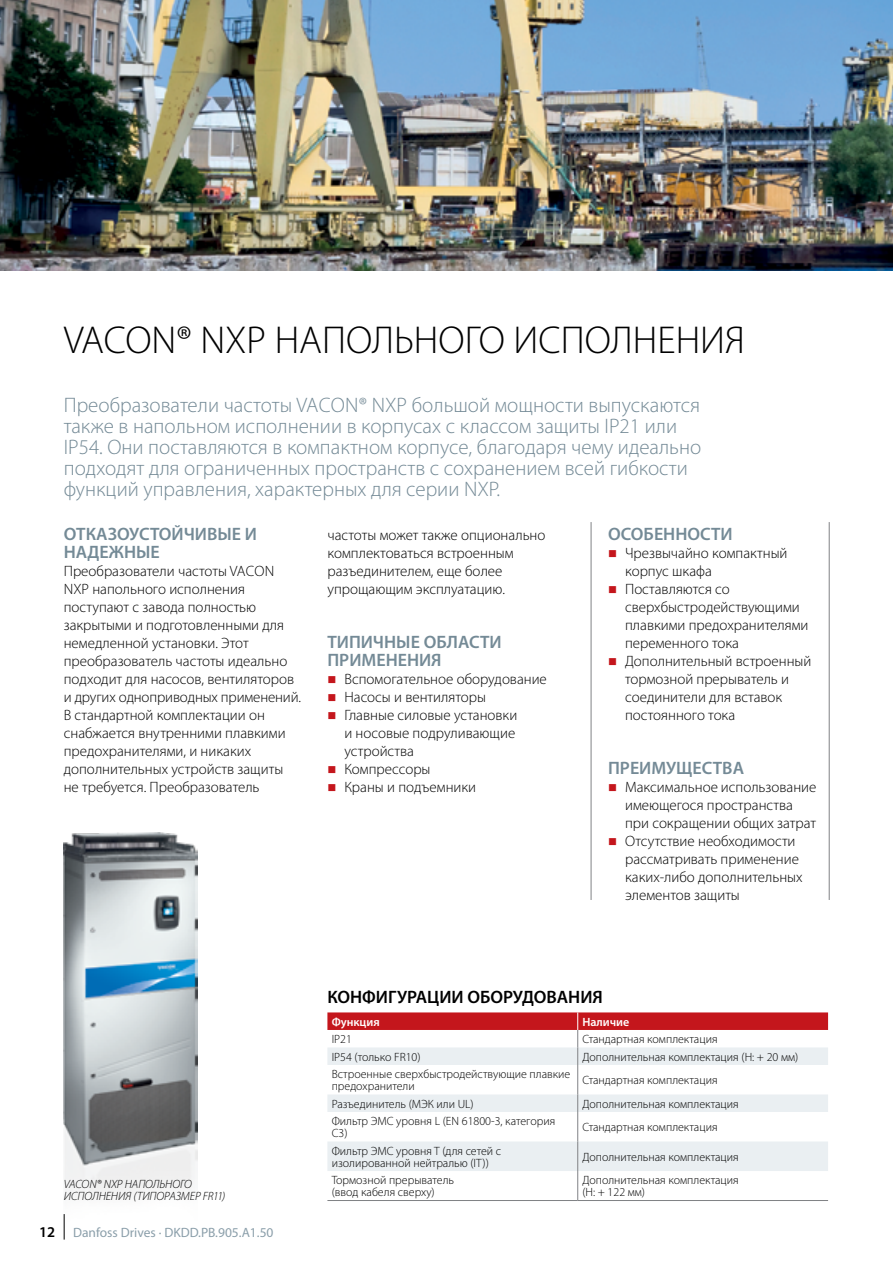
<style>
.page{position:relative;width:893px;height:1263px;background:#fff}
.page>*{position:absolute;margin:0;border:0;box-sizing:border-box;transform-origin:0 0}
.t1{font:300 39px "Myriad Pro";color:#000}
.t2{font:300 21px/21px "Myriad Pro";color:#748a96}
.t3{font:600 18px/18px "Myriad Pro";color:#748a96}
.t4{font:600 18px "Myriad Pro";color:#000}
.t5{font:300 15px/18px "Myriad Pro";color:#000}
.t6{font:13.5px "Myriad Pro";color:#8b9faa}
.t7{font:300 12px/12px "Myriad Pro";color:#000}
.t8{font:italic 300 12px/12px "Myriad Pro";letter-spacing:-.005em;color:#000}
.t9{font:600 12px "Myriad Pro";color:#fff}
.s1{font-weight:600;font-size:15px;color:#000}
</style>
<div class="page">
<img style="left:0;top:0;width:893px;height:270px">
<hr style="left:829px;top:522px;width:1px;height:378px;background:#808285">
<hr style="left:591px;top:522px;width:1px;height:378px;background:#808285">
<img style="left:63px;top:833px;width:134px;height:407px">
<div style="left:327px;top:1141px;width:501px;height:30px;background:#eaeff2"></div>
<hr style="left:327px;top:1200px;width:251px;height:1px;background:#808285">
<hr style="left:578px;top:1200px;width:250px;height:1px;background:#808285">
<svg style="left:327px;top:1012px;width:501px;height:129px"></svg>
<hr style="left:577px;top:1141px;width:1px;height:30px;background:#808285">
<svg style="left:577px;top:1171px;width:1px;height:29px"></svg>
<svg style="left:64px;top:1214px;width:1px;height:25px"></svg>
<h1 class="t1" style="left:64px;top:319px;width:683px">VACON® NXP НАПОЛЬНОГО ИСПОЛНЕНИЯ</h1>
<p class="t2" style="left:64px;top:395px;width:639px">Преобразователи частоты VACON® NXP большой мощности выпускаются также в напольном исполнении в корпусах с классом защиты IP21 или IP54. Они поставляются в компактном корпусе, благодаря чему идеально подходят для ограниченных пространств с сохранением всей гибкости функций управления, характерных для серии NXP.</p>
<p class="t3" style="left:64px;top:525px;width:195px">ОТКАЗОУСТОЙЧИВЫЕ И<br>НАДЕЖНЫЕ</p>
<p class="t5" style="left:64px;top:562px;width:239px">Преобразователи частоты VACON<br>NXP напольного исполнения поступают с завода полностью закрытыми и подготовленными для немедленной установки. Этот преобразователь частоты идеально подходит для насосов, вентиляторов и других одноприводных применений.<br>В стандартной комплектации он снабжается внутренними плавкими предохранителями, и никаких дополнительных устройств защиты не требуется. Преобразователь</p>
<p class="t3" style="left:608px;top:525px;width:126px">ОСОБЕННОСТИ</p>
<p class="t5" style="left:625px;top:544px;width:188px">Чрезвычайно компактный корпус шкафа<br>Поставляются со сверхбыстродействующими плавкими предохранителями переменного тока<br>Дополнительный встроенный тормозной прерыватель и соединители для вставок постоянного тока</p>
<p class="t5" style="left:327px;top:526px;width:220px">частоты может также опционально комплектоваться встроенным разъединителем, еще более упрощающим эксплуатацию.</p>
<p class="t3" style="left:327px;top:633px;width:176px">ТИПИЧНЫЕ ОБЛАСТИ<br>ПРИМЕНЕНИЯ</p>
<p class="t5" style="left:344px;top:670px;width:204px">Вспомогательное оборудование<br>Насосы и вентиляторы<br>Главные силовые установки<br>и носовые подруливающие устройства<br>Компрессоры<br>Краны и подъемники</p>
<p class="t3" style="left:608px;top:759px;width:138px">ПРЕИМУЩЕСТВА</p>
<p class="t5" style="left:625px;top:778px;width:193px">Максимальное использование имеющегося пространства при сокращении общих затрат<br>Отсутствие необходимости рассматривать применение каких-либо дополнительных элементов защиты</p>
<p class="t8" style="left:64px;top:1178px;width:163px">VACON® NXP НАПОЛЬНОГО<br>ИСПОЛНЕНИЯ (ТИПОРАЗМЕР FR11)</p>
<p class="t6" style="left:39px;top:1225px;width:236px"><span class="s1">12</span> Danfoss Drives · DKDD.PB.905.A1.50</p>
<p class="t4" style="left:327px;top:987px;width:277px">КОНФИГУРАЦИИ ОБОРУДОВАНИЯ</p>
<p class="t9" style="left:332px;top:1015px;width:50px">Функция</p>
<p class="t9" style="left:582px;top:1015px;width:48px">Наличие</p>
<p class="t7" style="left:332px;top:1033px;width:22px">IP21</p>
<p class="t7" style="left:582px;top:1033px;width:137px">Стандартная комплектация</p>
<p class="t7" style="left:332px;top:1051px;width:90px">IP54 (только FR10)</p>
<p class="t7" style="left:582px;top:1051px;width:217px">Дополнительная комплектация (H: + 20 мм)</p>
<p class="t7" style="left:332px;top:1068px;width:240px">Встроенные сверхбыстродействующие плавкие предохранители</p>
<p class="t7" style="left:582px;top:1074px;width:137px">Стандартная комплектация</p>
<p class="t7" style="left:332px;top:1098px;width:144px">Разъединитель (МЭК или UL)</p>
<p class="t7" style="left:582px;top:1098px;width:158px">Дополнительная комплектация</p>
<p class="t7" style="left:332px;top:1115px;width:225px">Фильтр ЭМС уровня L (EN 61800-3, категория<br>C3)</p>
<p class="t7" style="left:582px;top:1121px;width:137px">Стандартная комплектация</p>
<p class="t7" style="left:332px;top:1145px;width:171px">Фильтр ЭМС уровня T (для сетей с изолированной нейтралью (IT))</p>
<p class="t7" style="left:582px;top:1151px;width:158px">Дополнительная комплектация</p>
<p class="t7" style="left:332px;top:1174px;width:124px">Тормозной прерыватель (ввод кабеля сверху)</p>
<p class="t7" style="left:582px;top:1174px;width:158px">Дополнительная комплектация (H: + 122 мм)</p>
</div>
